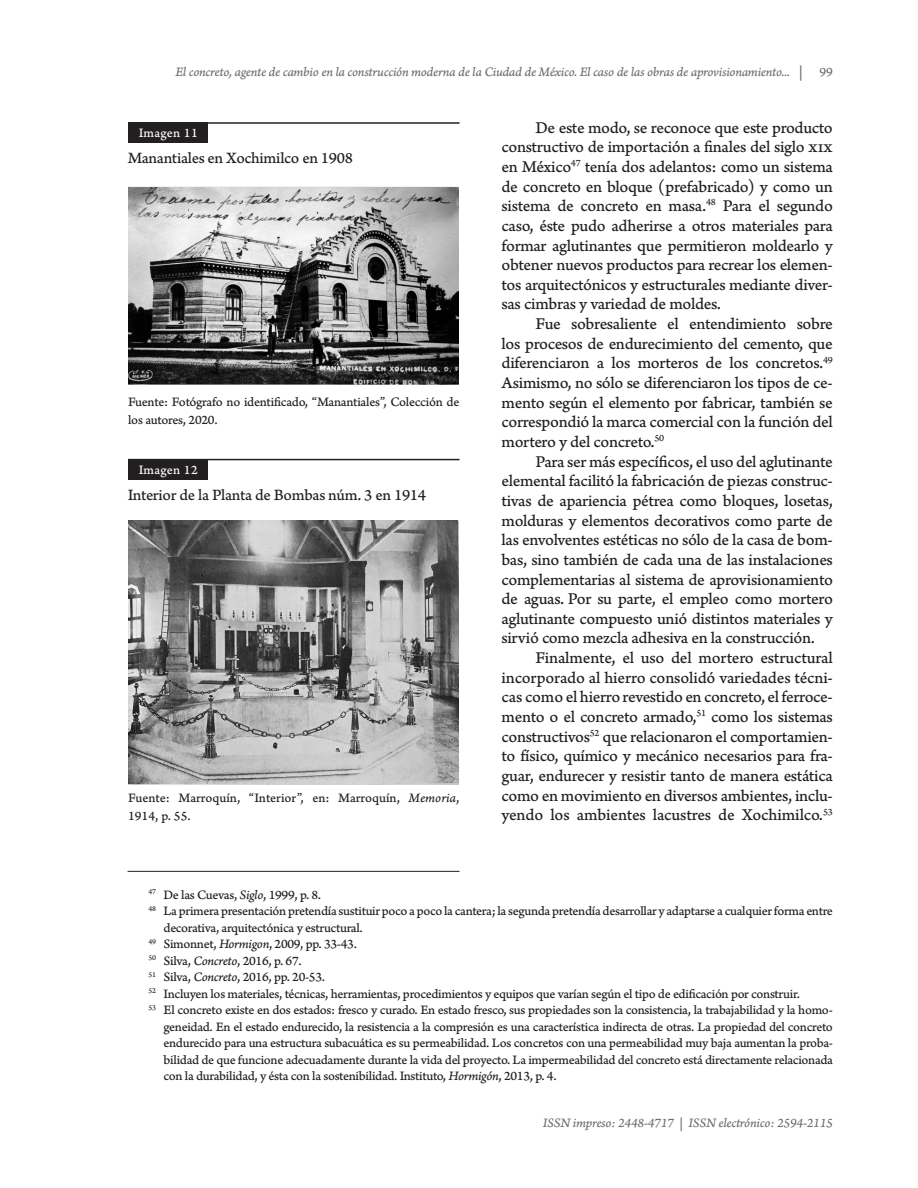
<style>
.page{position:relative;width:918px;height:1188px;background:#fff}
.page>*{position:absolute;margin:0;border:0;box-sizing:border-box;transform-origin:0 0}
.Texto{font:17.25px/19.6px "Arno Pro Caption";letter-spacing:-.02em;color:#231f20;text-align:justify}
.texto_imagen{font:16.5px "Arno Pro Caption";letter-spacing:-.02em;color:#231f20}
.Nota_al_pie{font:13.5px/16.5px "Arno Pro Caption";letter-spacing:-.025em;color:#231f20}
.t1{font:13.5px "Arno Pro Italic Caption";letter-spacing:-.025em;color:#6c6d70}
.fuente_imagen{font:13.5px/18px "Arno Pro Caption";letter-spacing:-.02em;color:#231f20}
.Numero_de_tabla{font:13.5px "Arno Pro Caption";letter-spacing:.015em;color:#fff}
.s1{font-family:"Arno Pro Caption";font-size:15px}
.s2{font-family:"Arno Pro Caption"}
.s3{font-family:"Arno Pro Italic Caption"}
</style>
<div class="page">
<hr style="left:128px;top:871px;width:332px;height:1px;background:#231f20">
<hr style="left:128px;top:122px;width:332px;height:2px;background:#231f20">
<div style="left:128px;top:122px;width:80px;height:21px;background:#231f20"></div>
<hr style="left:128px;top:459px;width:332px;height:1px;background:#231f20">
<div style="left:128px;top:459px;width:80px;height:20px;background:#231f20"></div>
<img style="left:128px;top:186px;width:331px;height:198px">
<img style="left:128px;top:520px;width:331px;height:265px">
<p class="t1" style="left:175px;top:64px;width:659px">El concreto, agente de cambio en la construcción moderna de la Ciudad de México. El caso de las obras de aprovisionamiento... <span class="s1">|</span> <span class="s2">99</span></p>
<p class="Numero_de_tabla" style="left:139px;top:125px;width:60px">Imagen 11</p>
<p class="texto_imagen" style="left:128px;top:149px;width:227px">Manantiales en Xochimilco en 1908</p>
<p class="fuente_imagen" style="left:128px;top:394px;width:333px">Fuente: Fotógrafo no identificado, “Manantiales”, Colección de los autores, 2020.</p>
<p class="Numero_de_tabla" style="left:139px;top:462px;width:60px">Imagen 12</p>
<p class="texto_imagen" style="left:128px;top:485px;width:300px">Interior de la Planta de Bombas núm. 3 en 1914</p>
<p class="fuente_imagen" style="left:128px;top:789px;width:333px">Fuente: Marroquín, “Interior”, en: Marroquín, <span class="s3">Memoria</span>,<br>1914, p. 55.</p>
<p class="Texto" style="left:502px;top:118px;width:333px;text-indent:34px">De este modo, se reconoce que este producto constructivo de importación a finales del siglo xix en México<sup>47</sup> tenía dos adelantos: como un sistema de concreto en bloque (prefabricado) y como un sistema de concreto en masa.<sup>48</sup> Para el segundo caso, éste pudo adherirse a otros materiales para formar aglutinantes que permitieron moldearlo y obtener nuevos productos para recrear los elemen&shy;tos arquitectónicos y estructurales mediante diver&shy;sas cimbras y variedad de moldes.</p>
<p class="Texto" style="left:502px;top:315px;width:333px;text-indent:34px">Fue sobresaliente el entendimiento sobre los procesos de endurecimiento del cemento, que diferenciaron a los morteros de los concretos.<sup>49<br></sup>Asimismo, no sólo se diferenciaron los tipos de ce&shy;mento según el elemento por fabricar, también se correspondió la marca comercial con la función del mortero y del concreto.<sup>50</sup></p>
<p class="Texto" style="left:502px;top:452px;width:333px;text-indent:34px">Para ser más específicos, el uso del aglutinante elemental facilitó la fabricación de piezas construc&shy;tivas de apariencia pétrea como bloques, losetas, molduras y elementos decorativos como parte de las envolventes estéticas no sólo de la casa de bom&shy;bas, sino también de cada una de las instalaciones complementarias al sistema de aprovisionamiento de aguas. Por su parte, el empleo como mortero aglutinante compuesto unió distintos materiales y sirvió como mezcla adhesiva en la construcción.</p>
<p class="Texto" style="left:502px;top:649px;width:333px;text-indent:34px">Finalmente, el uso del mortero estructural incorporado al hierro consolidó variedades técni&shy;cas como el hierro revestido en concreto, el ferroce&shy;mento o el concreto armado,<sup>51</sup> como los sistemas constructivos<sup>52</sup> que relacionaron el comportamien&shy;to físico, químico y mecánico necesarios para fra&shy;guar, endurecer y resistir tanto de manera estática como en movimiento en diversos ambientes, inclu&shy;yendo los ambientes lacustres de Xochimilco.<sup>53</sup></p>
<p class="Nota_al_pie" style="left:149px;top:887px;width:174px"><sup>47</sup> De las Cuevas, <span class="s3">Siglo</span>, 1999, p. 8.</p>
<p class="Nota_al_pie" style="left:164px;top:904px;width:671px;text-indent:-15px"><sup>48</sup> La primera presentación pretendía sustituir poco a poco la cantera; la segunda pretendía desarrollar y adaptarse a cualquier forma entre decorativa, arquitectónica y estructural.</p>
<p class="Nota_al_pie" style="left:149px;top:937px;width:210px"><sup>49</sup> Simonnet, <span class="s3">Hormigon</span>, 2009, pp. 33-43.</p>
<p class="Nota_al_pie" style="left:149px;top:953px;width:155px"><sup>50</sup> Silva, <span class="s3">Concreto</span>, 2016, p. 67.</p>
<p class="Nota_al_pie" style="left:149px;top:970px;width:178px"><sup>51</sup> Silva, <span class="s3">Concreto</span>, 2016, pp. 20-53.</p>
<p class="Nota_al_pie" style="left:149px;top:986px;width:653px"><sup>52</sup> Incluyen los materiales, técnicas, herramientas, procedimientos y equipos que varían según el tipo de edificación por construir.</p>
<p class="Nota_al_pie" style="left:164px;top:1003px;width:671px;text-align:justify;text-indent:-15px"><sup>53</sup> El concreto existe en dos estados: fresco y curado. En estado fresco, sus propiedades son la consistencia, la trabajabilidad y la homo&shy;geneidad. En el estado endurecido, la resistencia a la compresión es una característica indirecta de otras. La propiedad del concreto endurecido para una estructura subacuática es su permeabilidad. Los concretos con una permeabilidad muy baja aumentan la proba&shy;bilidad de que funcione adecuadamente durante la vida del proyecto. La impermeabilidad del concreto está directamente relacionada con la durabilidad, y ésta con la sostenibilidad. Instituto, <span class="s3">Hormigón</span>, 2013, p. 4.</p>
<p class="t1" style="left:543px;top:1115px;width:292px">ISSN impreso: 2448-4717 | ISSN electrónico: 2594-2115</p>
</div>
